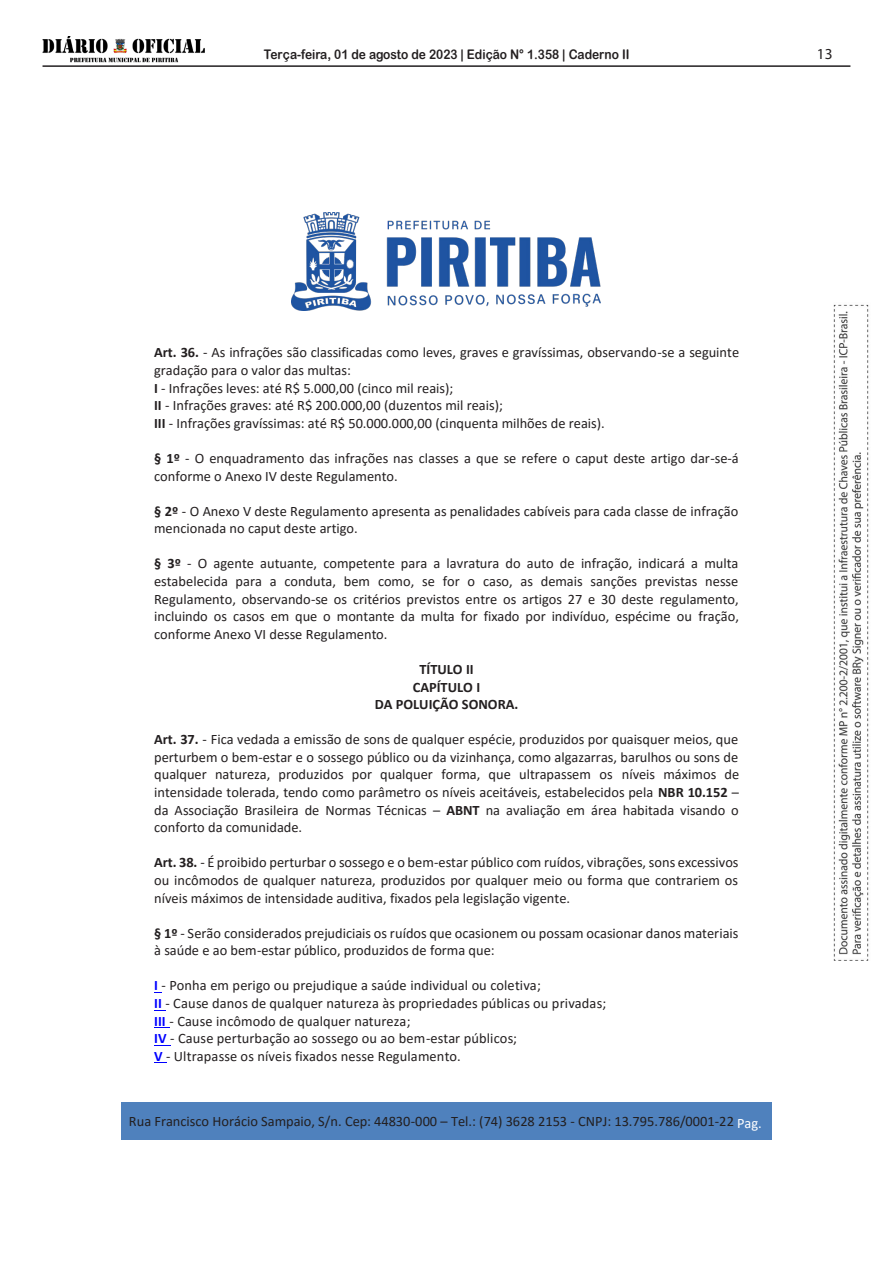
<style>
.page{position:relative;width:893px;height:1263px;background:#fff}
.page>*{position:absolute;margin:0;border:0;box-sizing:border-box;transform-origin:0 0}
.t1{font:15.3px "Myriad Pro";color:#231f20}
.t2{font:14.4px/17.5px "Calibri";letter-spacing:.005em;color:#231f20}
.t3{font:700 14.4px/17.5px "Calibri";color:#231f20;text-align:center}
.t4{font:13.2px "Arial Rounded MT Bold";color:#231f20;scale:.91 1}
.s1{font-weight:700}
.s2{font-weight:700;color:#00f}
.s3{color:#fff}
</style>
<div class="page">
<hr style="left:43px;top:65px;width:807px;height:2px;background:#231f20">
<img style="left:833px;top:304px;width:36px;height:656px">
<img style="left:43px;top:37px;width:162px;height:26px">
<div style="left:122px;top:1102px;width:650px;height:38px;background:#4f81bd"></div>
<img style="left:292px;top:213px;width:309px;height:97px">
<svg style="left:154px;top:1010px;width:12px;height:1px"></svg>
<svg style="left:154px;top:1027px;width:15px;height:1px"></svg>
<svg style="left:154px;top:1045px;width:16px;height:1px"></svg>
<svg style="left:154px;top:1062px;width:12px;height:1px"></svg>
<p class="t4" style="left:264px;top:46px;width:403px">Terça-feira, 01 de agosto de 2023 | Edição N° 1.358 | Caderno II</p>
<p class="t1" style="left:817px;top:44px;width:17px">13</p>
<p class="t2" style="left:154px;top:343px;width:587px"><span class="s1">Art. 36.</span> - As infrações são classificadas como leves, graves e gravíssimas, observando-se a seguinte gradação para o valor das multas:<br><span class="s1">I</span> - Infrações leves: até R$ 5.000,00 (cinco mil reais);<br><span class="s1">II</span> - Infrações graves: até R$ 200.000,00 (duzentos mil reais);<br><span class="s1">III</span> - Infrações gravíssimas: até R$ 50.000.000,00 (cinquenta milhões de reais).</p>
<p class="t2" style="left:154px;top:449px;width:586px"><span class="s1">§ 1º</span> - O enquadramento das infrações nas classes a que se refere o caput deste artigo dar-se-á conforme o Anexo IV deste Regulamento.</p>
<p class="t2" style="left:154px;top:502px;width:586px"><span class="s1">§ 2º</span> - O Anexo V deste Regulamento apresenta as penalidades cabíveis para cada classe de infração mencionada no caput deste artigo.</p>
<p class="t2" style="left:154px;top:554px;width:586px;text-align:justify"><span class="s1">§ 3º</span> - O agente autuante, competente para a lavratura do auto de infração, indicará a multa estabelecida para a conduta, bem como, se for o caso, as demais sanções previstas nesse Regulamento, observando-se os critérios previstos entre os artigos 27 e 30 deste regulamento, incluindo os casos em que o montante da multa for fixado por indivíduo, espécime ou fração, conforme Anexo VI desse Regulamento.</p>
<p class="t3" style="left:375px;top:660px;width:145px">TÍTULO II<br>CAPÍTULO I<br>DA POLUIÇÃO SONORA.</p>
<p class="t2" style="left:154px;top:730px;width:587px;text-align:justify"><span class="s1">Art. 37.</span> - Fica vedada a emissão de sons de qualquer espécie, produzidos por quaisquer meios, que perturbem o bem-estar e o sossego público ou da vizinhança, como algazarras, barulhos ou sons de qualquer natureza, produzidos por qualquer forma, que ultrapassem os níveis máximos de intensidade tolerada, tendo como parâmetro os níveis aceitáveis, estabelecidos pela <span class="s1">NBR 10.152</span> – da Associação Brasileira de Normas Técnicas – <span class="s1">ABNT</span> na avaliação em área habitada visando o conforto da comunidade.</p>
<p class="t2" style="left:154px;top:853px;width:586px;text-align:justify"><span class="s1">Art. 38.</span> - É proibido perturbar o sossego e o bem-estar público com ruídos, vibrações, sons excessivos ou incômodos de qualquer natureza, produzidos por qualquer meio ou forma que contrariem os níveis máximos de intensidade auditiva, fixados pela legislação vigente.</p>
<p class="t2" style="left:154px;top:924px;width:586px"><span class="s1">§ 1º</span> - Serão considerados prejudiciais os ruídos que ocasionem ou possam ocasionar danos materiais à saúde e ao bem-estar público, produzidos de forma que:</p>
<p class="t2" style="left:154px;top:976px;width:454px"><span class="s2">I</span> - Ponha em perigo ou prejudique a saúde individual ou coletiva;<br><span class="s2">II</span> - Cause danos de qualquer natureza às propriedades públicas ou privadas; <span class="s2">III</span> - Cause incômodo de qualquer natureza;<br><span class="s2">IV</span> - Cause perturbação ao sossego ou ao bem-estar públicos;<br><span class="s2">V</span> - Ultrapasse os níveis fixados nesse Regulamento.</p>
<p class="t2" style="left:129px;top:1112px;width:634px">Rua Francisco Horácio Sampaio, S/n. Cep: 44830-000 – Tel.: (74) 3628 2153 - CNPJ: 13.795.786/0001-22 <span class="s3">Pag.</span></p>
</div>
